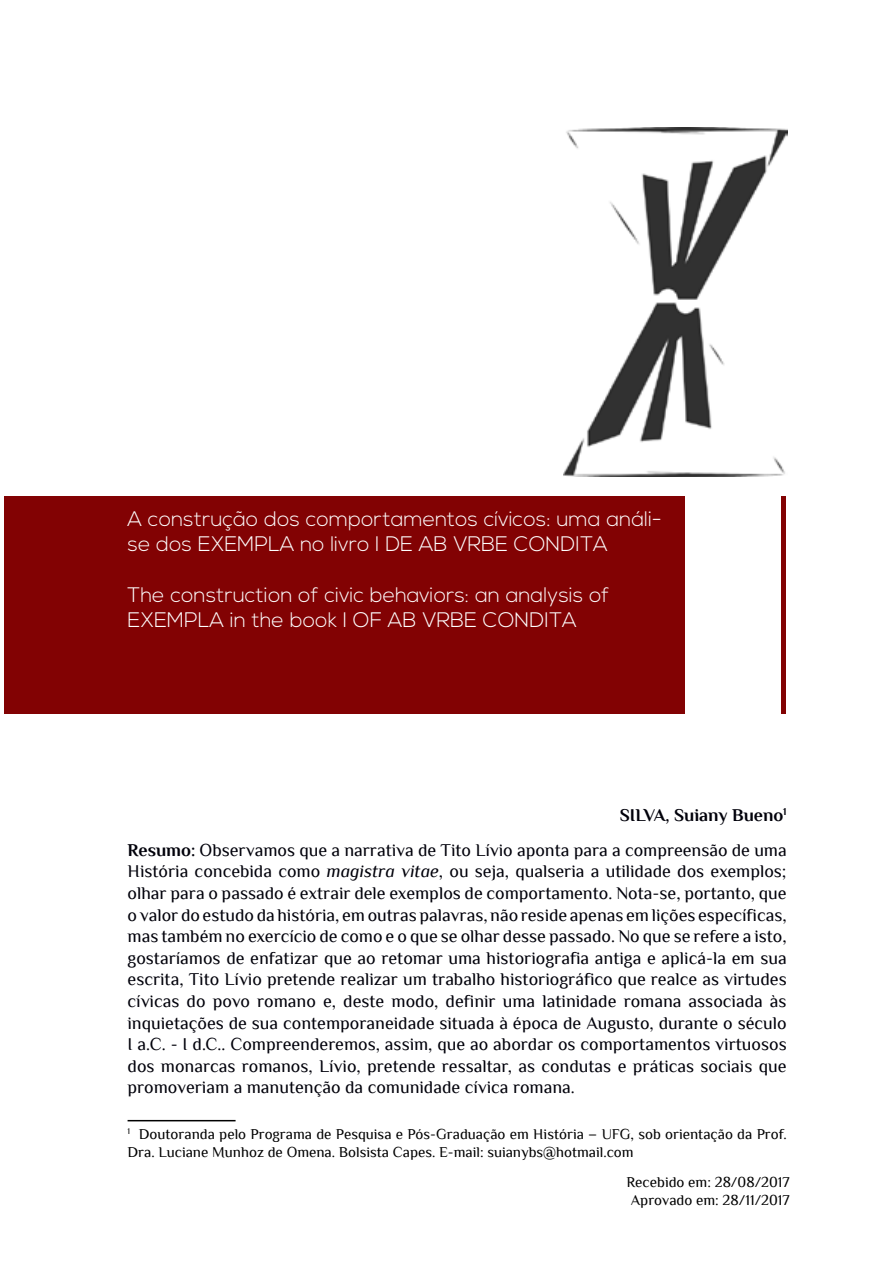
<style>
.page{position:relative;width:893px;height:1263px;background:#fff}
.page>*{position:absolute;margin:0;border:0;box-sizing:border-box;transform-origin:0 0}
.t1{font:300 21px/25.2px "Nexa";color:#fff}
.t2{font:18px/21.6px "Philosopher";color:#00000a;text-align:right}
.t3{font:15px/18px "Philosopher";color:#000}
.s1{font-weight:700}
.s2{font-style:italic}
</style>
<div class="page">
<div style="left:4px;top:497px;width:782px;height:217px;background:#820203"></div>
<div style="left:685px;top:487px;width:96px;height:228px;background:#fff"></div>
<img style="left:564px;top:128px;width:223px;height:348px">
<hr style="left:128px;top:1120px;width:108px;height:1px;background:#000">
<p class="t1" style="left:128px;top:507px;width:536px">A construção dos comportamentos cívicos: uma análi&shy;se dos EXEMPLA no livro I DE AB VRBE CONDITA</p>
<p class="t1" style="left:128px;top:583px;width:483px">The construction of civic behaviors: an analysis of<br>EXEMPLA in the book I OF AB VRBE CONDITA</p>
<p class="t2" style="left:128px;top:798px;width:661px;line-height:34.3px"><span class="s1">SILVA, Suiany Bueno</span><sup>1<br></sup><span class="s1">Resumo:</span> Observamos que a narrativa de Tito Lívio aponta para a compreensão de uma</p>
<p class="t2" style="left:128px;top:861px;width:661px;text-align:justify">História concebida como <span class="s2">magistra vitae</span>, ou seja, qualseria a utilidade dos exemplos; olhar para o passado é extrair dele exemplos de comportamento. Nota-se, portanto, que o valor do estudo da história, em outras palavras, não reside apenas em lições específicas, mas também no exercício de como e o que se olhar desse passado. No que se refere a isto, gostaríamos de enfatizar que ao retomar uma historiografia antiga e aplicá-la em sua escrita, Tito Lívio pretende realizar um trabalho historiográfico que realce as virtudes cívicas do povo romano e, deste modo, definir uma latinidade romana associada às inquietações de sua contemporaneidade situada à época de Augusto, durante o século I a.C. - I d.C.. Compreenderemos, assim, que ao abordar os comportamentos virtuosos dos monarcas romanos, Lívio, pretende ressaltar, as condutas e práticas sociais que promoveriam a manutenção da comunidade cívica romana.</p>
<p class="t3" style="left:128px;top:1125px;width:661px"><sup>1</sup> Doutoranda pelo Programa de Pesquisa e Pós-Graduação em História – UFG, sob orientação da Prof.<br>Dra. Luciane Munhoz de Omena. Bolsista Capes. E-mail: suianybs@hotmail.com</p>
<p class="t3" style="left:626px;top:1173px;width:165px">Recebido em: 28/08/2017<br>Aprovado em: 28/11/2017</p>
</div>
